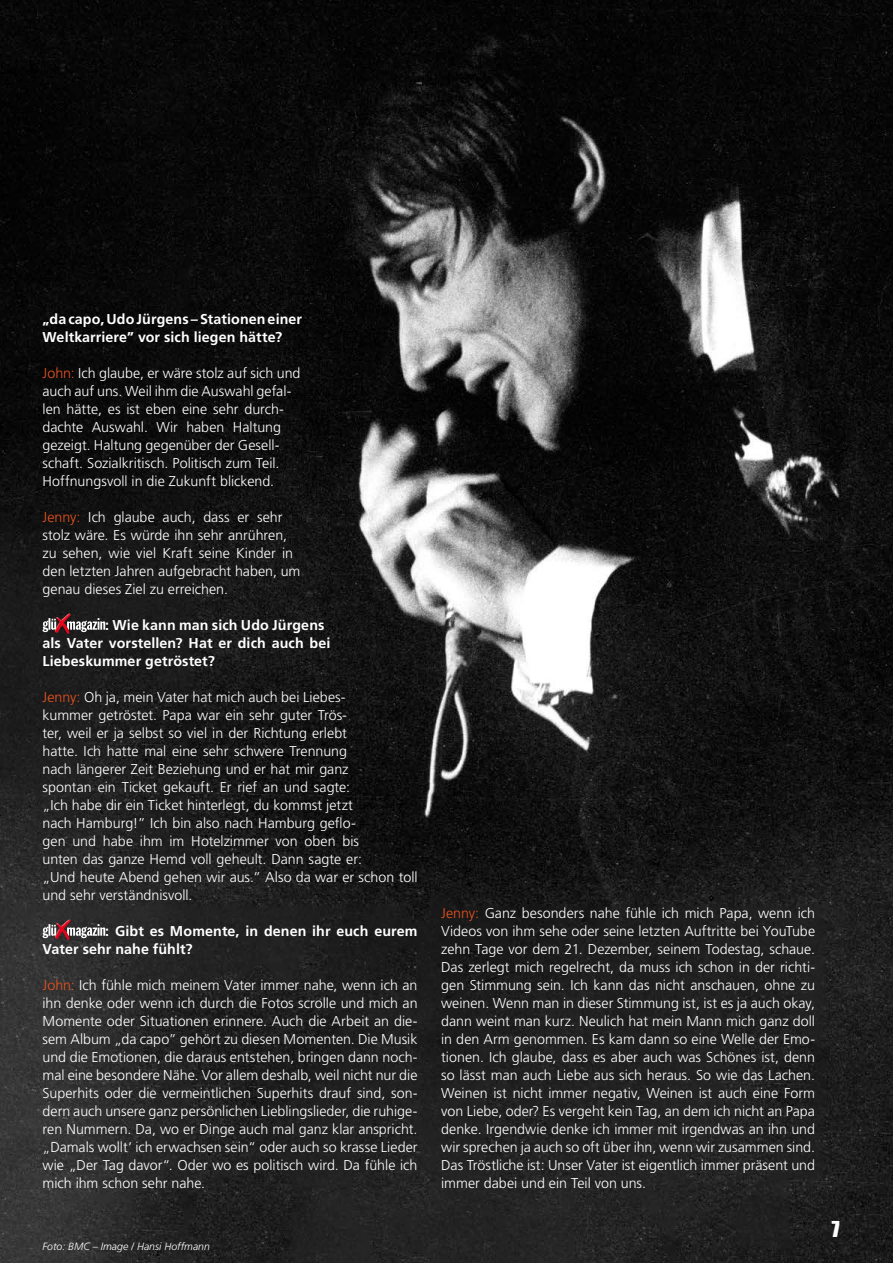
<style>
.page{position:relative;width:893px;height:1263px;background:#fff}
.page>*{position:absolute;margin:0;border:0;box-sizing:border-box;transform-origin:0 0}
.t1{font:22.5px "Impact LT Std";color:#fff}
.t2{font:300 14.25px/18px "Frutiger LT Std";color:#fff}
.t3{font:700 14.25px/18px "Frutiger LT Std";letter-spacing:.01em;color:#fff}
.t4{font:italic 300 10.5px "Frutiger LT Std";color:#fff}
.s1{color:#e9521f}
</style>
<div class="page">
<img style="left:0;top:0;width:893px;height:1263px">
<svg style="left:43px;top:613px;width:62px;height:21px"></svg>
<div style="left:54px;top:612px;width:18px;height:21px;background:#fff;opacity:.75"></div>
<div style="left:54px;top:614px;width:18px;height:20px;background:#000;opacity:.75"></div>
<svg style="left:43px;top:919px;width:62px;height:21px"></svg>
<div style="left:54px;top:918px;width:18px;height:21px;background:#fff;opacity:.75"></div>
<div style="left:54px;top:920px;width:18px;height:20px;background:#000;opacity:.75"></div>
<p class="t3" style="left:43px;top:310px;width:261px">„da capo, Udo Jürgens – Stationen einer<br>Weltkarriere” vor sich liegen hätte?</p>
<p class="t2" style="left:43px;top:364px;width:260px"><span class="s1">John:</span> Ich glaube, er wäre stolz auf sich und auch auf uns. Weil ihm die Auswahl gefal&shy;len hätte, es ist eben eine sehr durch&shy;dachte Auswahl. Wir haben Haltung gezeigt. Haltung gegenüber der Gesell&shy;schaft. Sozialkritisch. Politisch zum Teil.<br>Hoffnungsvoll in die Zukunft blickend.</p>
<p class="t2" style="left:43px;top:508px;width:259px"><span class="s1">Jenny:</span> Ich glaube auch, dass er sehr stolz wäre. Es würde ihn sehr anrühren, zu sehen, wie viel Kraft seine Kinder in den letzten Jahren aufgebracht haben, um genau dieses Ziel zu erreichen.</p>
<p class="t3" style="left:43px;top:616px;width:289px;text-indent:63px">: Wie kann man sich Udo Jürgens als Vater vorstellen? Hat er dich auch bei<br>Liebeskummer getröstet?</p>
<p class="t2" style="left:43px;top:688px;width:377px"><span class="s1">Jenny:</span> Oh ja, mein Vater hat mich auch bei Liebes-<br>kummer getröstet. Papa war ein sehr guter Trös-<br>ter, weil er ja selbst so viel in der Richtung erlebt<br>hatte. Ich hatte mal eine sehr schwere Trennung<br>nach längerer Zeit Beziehung und er hat mir ganz<br>spontan ein Ticket gekauft. Er rief an und sagte:<br>„Ich habe dir ein Ticket hinterlegt, du kommst jetzt<br>nach Hamburg!” Ich bin also nach Hamburg geflo-<br>gen und habe ihm im Hotelzimmer von oben bis<br>unten das ganze Hemd voll geheult. Dann sagte er:<br>„Und heute Abend gehen wir aus.” Also da war er schon toll und sehr verständnisvoll.</p>
<p class="t3" style="left:43px;top:922px;width:376px;text-indent:63px">: Gibt es Momente, in denen ihr euch eurem<br>Vater sehr nahe fühlt?</p>
<p class="t2" style="left:43px;top:976px;width:377px;text-align:justify"><span class="s1">John:</span> Ich fühle mich meinem Vater immer nahe, wenn ich an ihn denke oder wenn ich durch die Fotos scrolle und mich an Momente oder Situationen erinnere. Auch die Arbeit an die&shy;sem Album „da capo” gehört zu diesen Momenten. Die Musik und die Emotionen, die daraus entstehen, bringen dann noch&shy;mal eine besondere Nähe. Vor allem deshalb, weil nicht nur die Superhits oder die vermeintlichen Superhits drauf sind, son&shy;dern auch unsere ganz persönlichen Lieblingslieder, die ruhige&shy;ren Nummern. Da, wo er Dinge auch mal ganz klar anspricht. „Damals wollt‘ ich erwachsen sein“ oder auch so krasse Lieder wie „Der Tag davor“. Oder wo es politisch wird. Da fühle ich mich ihm schon sehr nahe.</p>
<p class="t4" style="left:43px;top:1240px;width:169px">Foto: BMC – Image / Hansi Hoffmann</p>
<p class="t2" style="left:441px;top:904px;width:375px;text-align:justify"><span class="s1">Jenny:</span> Ganz besonders nahe fühle ich mich Papa, wenn ich Videos von ihm sehe oder seine letzten Auftritte bei YouTube zehn Tage vor dem 21. Dezember, seinem Todestag, schaue.<br>Das zerlegt mich regelrecht, da muss ich schon in der richti&shy;gen Stimmung sein. Ich kann das nicht anschauen, ohne zu weinen. Wenn man in dieser Stimmung ist, ist es ja auch okay, dann weint man kurz. Neulich hat mein Mann mich ganz doll in den Arm genommen. Es kam dann so eine Welle der Emo&shy;tionen. Ich glaube, dass es aber auch was Schönes ist, denn so lässt man auch Liebe aus sich heraus. So wie das Lachen.<br>Weinen ist nicht immer negativ, Weinen ist auch eine Form von Liebe, oder? Es vergeht kein Tag, an dem ich nicht an Papa denke. Irgendwie denke ich immer mit irgendwas an ihn und wir sprechen ja auch so oft über ihn, wenn wir zusammen sind.<br>Das Tröstliche ist: Unser Vater ist eigentlich immer präsent und immer dabei und ein Teil von uns.</p>
<h1 class="t1" style="left:831px;top:1216px;width:10px">7</h1>
</div>
